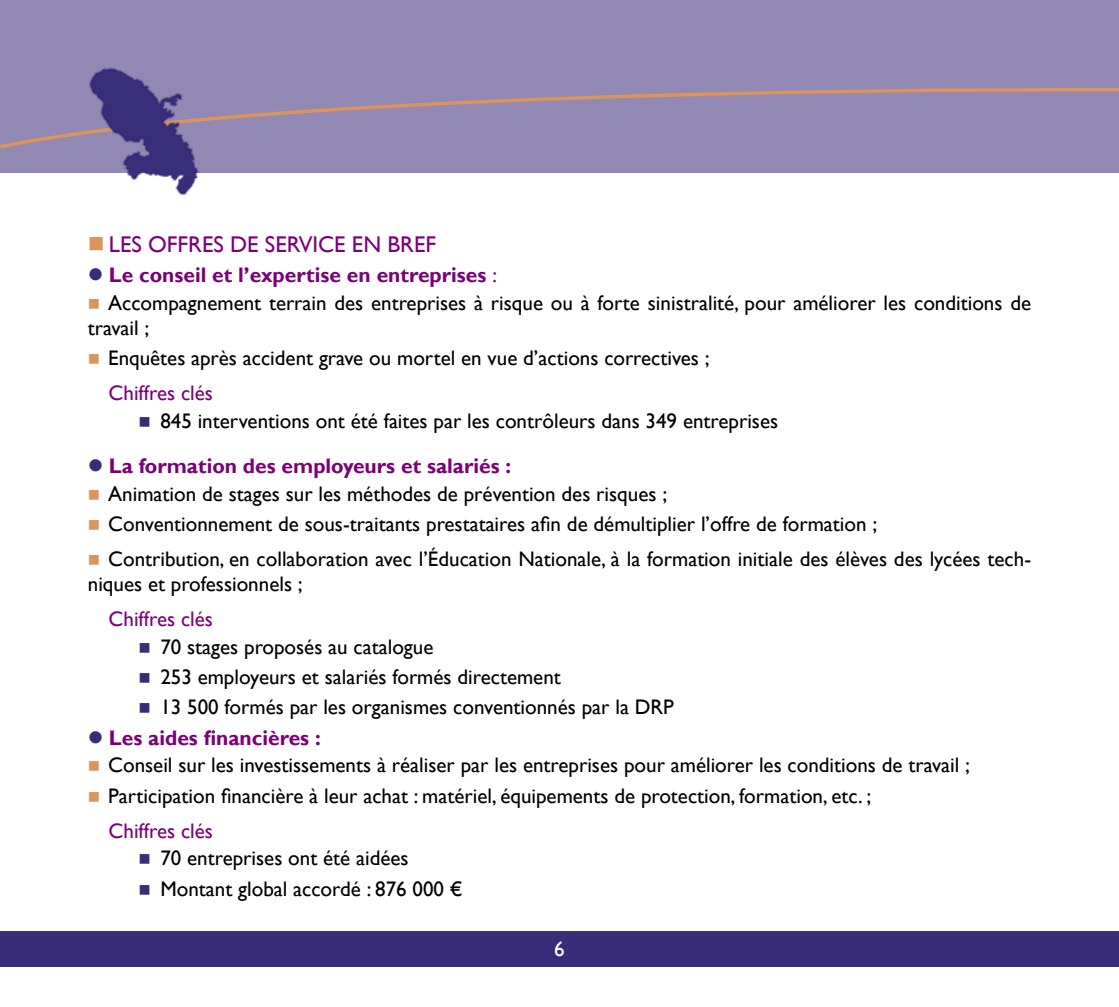
<style>
.page{position:relative;width:1119px;height:1007px;background:#fff}
.page>*{position:absolute;margin:0;border:0;box-sizing:border-box;transform-origin:0 0}
.t1{font:22.75px "Gill Sans";color:#7b0078}
.t2{font:21px/25.2px "Gill Sans";color:#000}
.t3{font:700 21px "Gill Sans";color:#7b0078}
.t4{font:21px "Gill Sans";color:#7b0078}
.t5{font:21px "Gill Sans";color:#fff}
.s1{color:#da945c}
.s2{color:#392d7a}
.s3{font-weight:400}
.s4{color:#7b0078}
</style>
<div class="page">
<div style="left:0;top:0;width:1118px;height:172px;background:#9188b4"></div>
<svg style="left:0;top:87px;width:1118px;height:62px"></svg>
<div style="left:0;top:931px;width:1118px;height:35px;background:#392d7a"></div>
<img style="left:89px;top:67px;width:110px;height:128px">
<p class="t1" style="left:88px;top:231px;width:349px"><span class="s1">■</span> LES OFFRES DE SERVICE EN BREF</p>
<p class="t3" style="left:88px;top:262px;width:410px"><span class="s2">●</span> Le conseil et l’expertise en entreprises <span class="s3">:</span></p>
<p class="t2" style="left:88px;top:290px;width:944px"><span class="s1">■</span> Accompagnement terrain des entreprises à risque ou à forte sinistralité, pour améliorer les conditions de travail ;</p>
<p class="t2" style="left:109px;top:340px;width:602px;line-height:35.2px;text-indent:-21px"><span class="s1">■</span> Enquêtes après accident grave ou mortel en vue d’actions correctives ;<br><span class="s4">Chiffres clés</span></p>
<p class="t2" style="left:139px;top:408px;width:641px"><span class="s2">■</span> 845 interventions ont été faites par les contrôleurs dans 349 entreprises</p>
<p class="t3" style="left:88px;top:453px;width:425px"><span class="s2">●</span> La formation des employeurs et salariés :</p>
<p class="t2" style="left:88px;top:481px;width:580px"><span class="s1">■</span> Animation de stages sur les méthodes de prévention des risques ;</p>
<p class="t2" style="left:88px;top:511px;width:790px"><span class="s1">■</span> Conventionnement de sous-traitants prestataires afin de démultiplier l’offre de formation ;</p>
<p class="t2" style="left:88px;top:546px;width:944px"><span class="s1">■</span> Contribution, en collaboration avec l’Éducation Nationale, à la formation initiale des élèves des lycées tech&shy;niques et professionnels ;</p>
<p class="t4" style="left:109px;top:606px;width:106px">Chiffres clés</p>
<p class="t2" style="left:139px;top:634px;width:296px"><span class="s2">■</span> 70 stages proposés au catalogue</p>
<p class="t2" style="left:139px;top:664px;width:423px"><span class="s2">■</span> 253 employeurs et salariés formés directement</p>
<p class="t2" style="left:139px;top:694px;width:536px"><span class="s2">■</span> 13 500 formés par les organismes conventionnés par la DRP</p>
<p class="t3" style="left:88px;top:724px;width:234px"><span class="s2">●</span> Les aides financières :</p>
<p class="t2" style="left:88px;top:752px;width:883px"><span class="s1">■</span> Conseil sur les investissements à réaliser par les entreprises pour améliorer les conditions de travail ;</p>
<p class="t2" style="left:109px;top:778px;width:764px;line-height:35.2px;text-indent:-21px"><span class="s1">■</span> Participation financière à leur achat : matériel, équipements de protection, formation, etc. ;<br><span class="s4">Chiffres clés</span></p>
<p class="t2" style="left:139px;top:845px;width:271px"><span class="s2">■</span> 70 entreprises ont été aidées</p>
<p class="t2" style="left:139px;top:875px;width:325px"><span class="s2">■</span> Montant global accordé : 876 000 €</p>
<p class="t5" style="left:554px;top:936px;width:12px">6</p>
</div>
